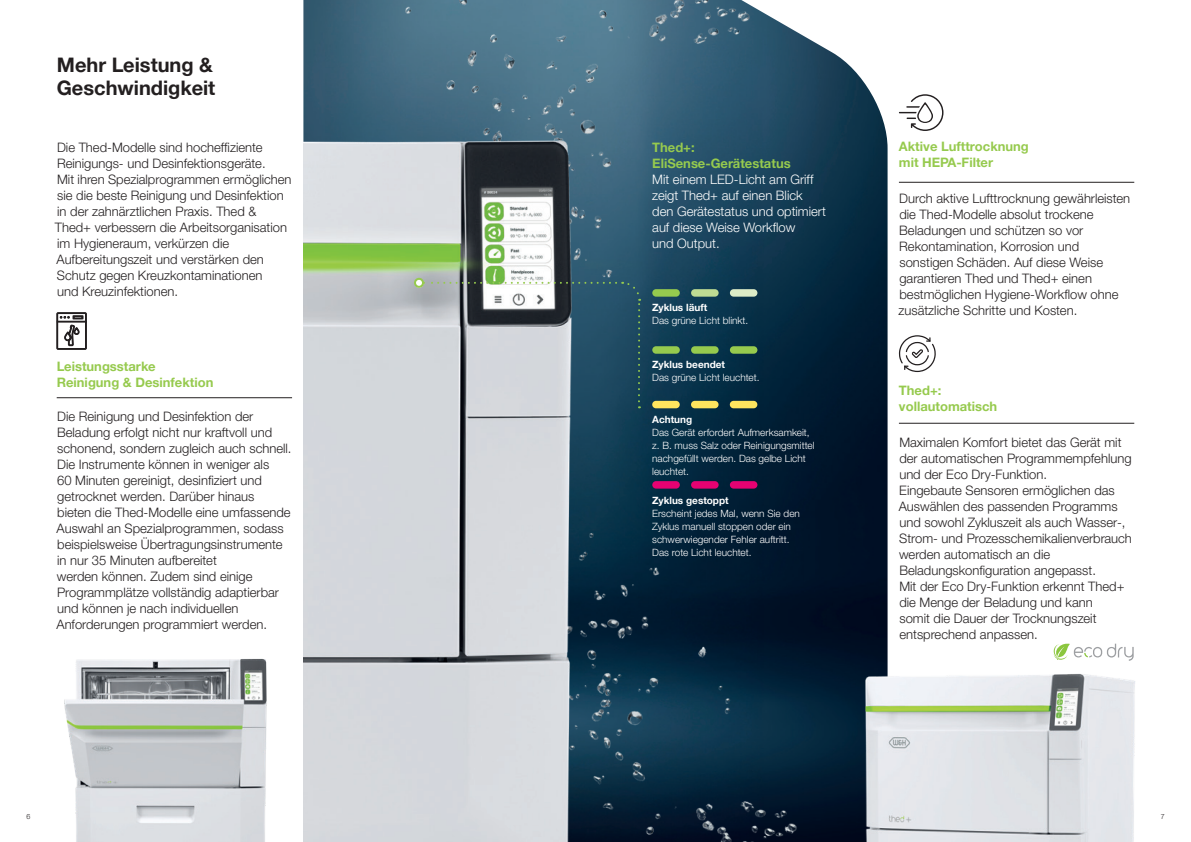
<style>
.page{position:relative;width:1191px;height:842px;background:#fff}
.page>*{position:absolute;margin:0;border:0;box-sizing:border-box;transform-origin:0 0}
.t1{font:700 20px/23px "Helvetica Neue World 75";color:#231f20}
.t2{font:13px/16px "Helvetica Neue World 45 Lt";color:#231f20}
.t3{font:700 13px/16px "Helvetica Neue World 75";color:#96ca4e}
.t4{font:13px/16px "Helvetica Neue World 45 Lt";color:#fff}
.t5{font:10px/13px "Helvetica Neue World 45 Lt";color:#fff}
.t6{font:700 10px "Helvetica Neue World 75";color:#fff}
.t7{font:7px "Helvetica Neue World 45 Lt";color:#231f20}
</style>
<div class="page">
<img style="left:764px;top:26px;width:123px;height:647px">
<img style="left:764px;top:425px;width:70px;height:417px">
<img style="left:303px;top:0;width:484px;height:420px">
<img style="left:64px;top:658px;width:203px;height:184px">
<img style="left:303px;top:123px;width:461px;height:719px">
<div style="left:415px;top:279px;width:8px;height:9px;background:#fff;border-radius:50%"></div>
<svg style="left:622px;top:281px;width:18px;height:127px;background:#204c60"></svg>
<svg style="left:424px;top:282px;width:192px;height:2px"></svg>
<div style="left:414px;top:278px;width:10px;height:10px;border:2px solid #96ca4e;border-radius:50%"></div>
<div style="left:652px;top:289px;width:28px;height:8px;background:#96ca4e;border-radius:4px"></div>
<div style="left:691px;top:289px;width:27px;height:8px;background:#bfdc93;border-radius:4px"></div>
<div style="left:730px;top:289px;width:27px;height:8px;background:#ddecc7;border-radius:4px"></div>
<div style="left:652px;top:346px;width:28px;height:8px;background:#96ca4e;border-radius:4px"></div>
<div style="left:691px;top:346px;width:27px;height:8px;background:#96ca4e;border-radius:4px"></div>
<div style="left:730px;top:346px;width:27px;height:8px;background:#96ca4e;border-radius:4px"></div>
<div style="left:652px;top:401px;width:27px;height:7px;background:#ffe55e;border-radius:4px"></div>
<div style="left:691px;top:401px;width:27px;height:7px;background:#ffe55e;border-radius:4px"></div>
<div style="left:730px;top:401px;width:27px;height:7px;background:#ffe55e;border-radius:4px"></div>
<div style="left:652px;top:481px;width:28px;height:8px;background:#e60272;border-radius:4px"></div>
<div style="left:691px;top:481px;width:27px;height:8px;background:#e60272;border-radius:4px"></div>
<div style="left:730px;top:481px;width:27px;height:8px;background:#e60272;border-radius:4px"></div>
<img style="left:825px;top:673px;width:310px;height:169px">
<svg style="left:1053px;top:644px;width:80px;height:17px"></svg>
<hr style="left:899px;top:423px;width:235px;height:1px;background:#231f20">
<hr style="left:57px;top:398px;width:235px;height:1px;background:#231f20">
<svg style="left:57px;top:312px;width:30px;height:38px"></svg>
<svg style="left:899px;top:94px;width:44px;height:37px"></svg>
<svg style="left:898px;top:335px;width:38px;height:37px"></svg>
<hr style="left:899px;top:182px;width:235px;height:1px;background:#231f20">
<h1 class="t1" style="left:57px;top:54px;width:160px">Mehr Leistung &amp;<br>Geschwindigkeit</h1>
<p class="t2" style="left:55px;top:139px;width:238px">Die Thed-Modelle sind hocheffiziente Reinigungs- und Desinfektionsgeräte.<br>Mit ihren Spezialprogrammen ermöglichen sie die beste Reinigung und Desinfektion in der zahnärztlichen Praxis. Thed &amp; Thed+ verbessern die Arbeitsorganisation im Hygieneraum, verkürzen die Aufbereitungszeit und verstärken den Schutz gegen Kreuzkontaminationen<br>und Kreuzinfektionen.</p>
<p class="t3" style="left:57px;top:358px;width:158px">Leistungsstarke<br>Reinigung &amp; Desinfektion</p>
<p class="t2" style="left:56px;top:408px;width:237px">Die Reinigung und Desinfektion der Beladung erfolgt nicht nur kraftvoll und schonend, sondern zugleich auch schnell.<br>Die Instrumente können in weniger als<br>60 Minuten gereinigt, desinfiziert und getrocknet werden. Darüber hinaus<br>bieten die Thed-Modelle eine umfassende Auswahl an Spezialprogrammen, sodass beispielsweise Übertragungsinstrumente in nur 35 Minuten aufbereitet<br>werden können. Zudem sind einige Programmplätze vollständig adaptierbar und können je nach individuellen Anforderungen programmiert werden.</p>
<p class="t3" style="left:652px;top:139px;width:140px">Thed+:<br>EliSense-Gerätestatus</p>
<p class="t4" style="left:652px;top:171px;width:175px">Mit einem LED-Licht am Griff zeigt Thed+ auf einen Blick den Gerätestatus und optimiert auf diese Weise Workflow<br>und Output.</p>
<p class="t6" style="left:652px;top:302px;width:57px">Zyklus läuft</p>
<p class="t5" style="left:652px;top:314px;width:98px">Das grüne Licht blinkt.</p>
<p class="t6" style="left:652px;top:358px;width:74px">Zyklus beendet</p>
<p class="t5" style="left:652px;top:371px;width:109px">Das grüne Licht leuchtet.</p>
<p class="t6" style="left:652px;top:414px;width:42px">Achtung</p>
<p class="t5" style="left:652px;top:426px;width:164px">Das Gerät erfordert Aufmerksamkeit, z. B. muss Salz oder Reinigungsmittel nachgefüllt werden. Das gelbe Licht leuchtet.</p>
<p class="t6" style="left:652px;top:494px;width:78px">Zyklus gestoppt</p>
<p class="t5" style="left:652px;top:507px;width:149px">Erscheint jedes Mal, wenn Sie den<br>Zyklus manuell stoppen oder ein schwerwiegender Fehler auftritt.<br>Das rote Licht leuchtet.</p>
<p class="t3" style="left:899px;top:139px;width:131px">Aktive Lufttrocknung mit HEPA-Filter</p>
<p class="t2" style="left:898px;top:190px;width:233px">Durch aktive Lufttrocknung gewährleisten die Thed-Modelle absolut trockene Beladungen und schützen so vor Rekontamination, Korrosion und sonstigen Schäden. Auf diese Weise garantieren Thed und Thed+ einen bestmöglichen Hygiene-Workflow ohne zusätzliche Schritte und Kosten.</p>
<p class="t3" style="left:899px;top:383px;width:100px">Thed+: vollautomatisch</p>
<p class="t2" style="left:898px;top:434px;width:235px">Maximalen Komfort bietet das Gerät mit der automatischen Programmempfehlung und der Eco Dry-Funktion.<br>Eingebaute Sensoren ermöglichen das Auswählen des passenden Programms und sowohl Zykluszeit als auch Wasser-, Strom- und Prozesschemikalienverbrauch werden automatisch an die Beladungskonfiguration angepasst.<br>Mit der Eco Dry-Funktion erkennt Thed+ die Menge der Beladung und kann<br>somit die Dauer der Trocknungszeit entsprechend anpassen.</p>
<p class="t7" style="left:26px;top:812px;width:5px">6</p>
<p class="t7" style="left:1160px;top:812px;width:5px">7</p>
</div>
